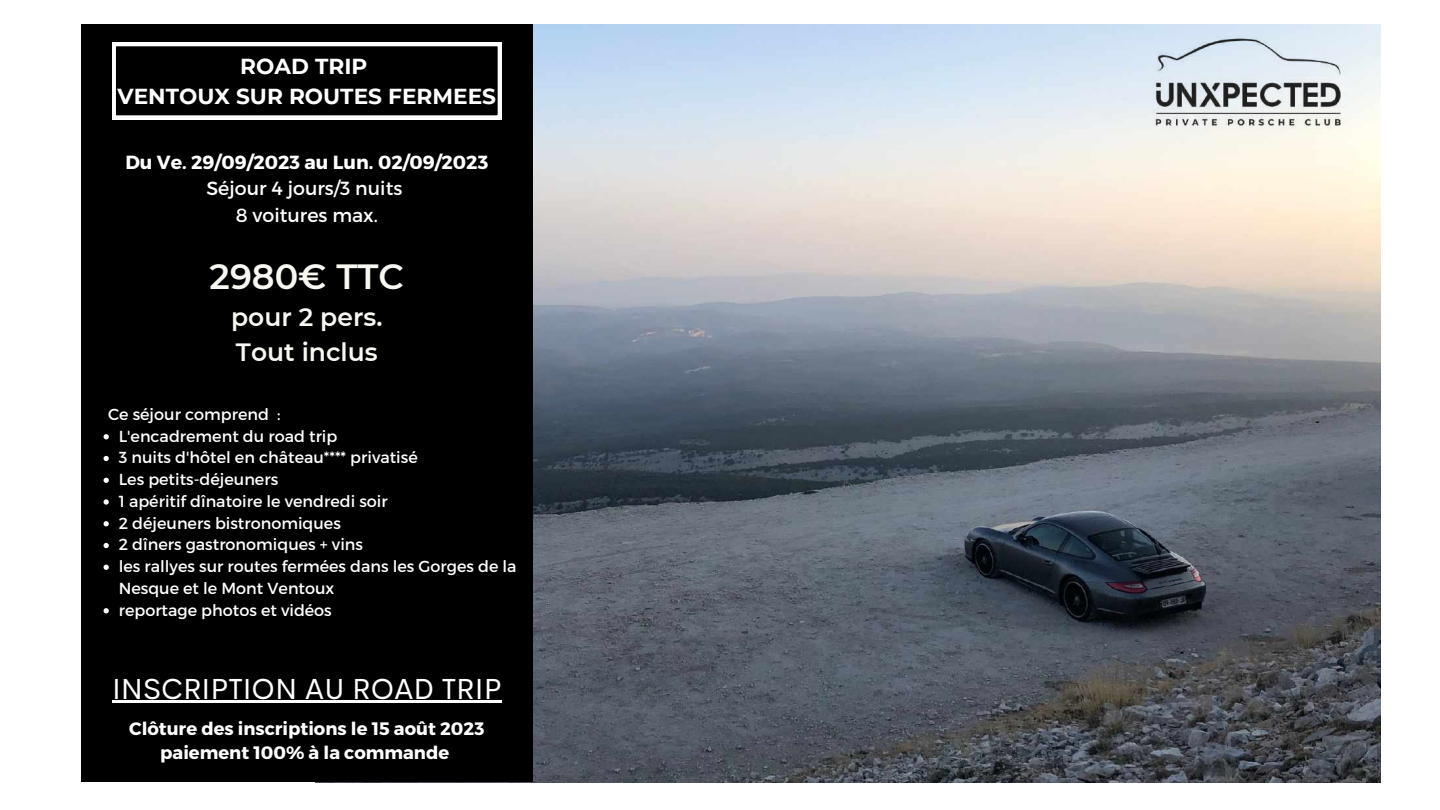
<style>
.page{position:relative;width:1440px;height:810px;background:#fff}
.page>*{position:absolute;margin:0;border:0;box-sizing:border-box;transform-origin:0 0}
.t1{font:600 35px "Montserrat";color:#f8f7f2}
.t2{font:29.2px "Cerebri Sans";color:#fff}
.t3{font:600 25px/34.5px "Montserrat";color:#f8f7f2}
.t4{font:700 21.7px/29.7px "Montserrat";color:#fff;text-align:center}
.t5{font:19px/26.2px "Montserrat";color:#fff;text-align:center}
.t6{font:700 19px "Montserrat";color:#fff}
.t7{font:700 18px/24.8px "Montserrat";color:#fff;text-align:center}
.t8{font:16px/21.8px "Montserrat";color:#fff}
</style>
<div class="page">
<img style="left:533px;top:25px;width:848px;height:757px">
<div style="left:81px;top:25px;width:452px;height:757px;background:#000"></div>
<svg style="left:112px;top:43px;width:389px;height:76px"></svg>
<img style="left:1136px;top:24px;width:223px;height:177px">
<svg style="left:104px;top:434px;width:5px;height:5px"></svg>
<svg style="left:104px;top:456px;width:5px;height:5px"></svg>
<svg style="left:104px;top:478px;width:5px;height:5px"></svg>
<svg style="left:104px;top:499px;width:5px;height:6px"></svg>
<svg style="left:104px;top:521px;width:5px;height:5px"></svg>
<svg style="left:104px;top:543px;width:5px;height:5px"></svg>
<svg style="left:104px;top:565px;width:5px;height:5px"></svg>
<svg style="left:104px;top:608px;width:5px;height:5px"></svg>
<hr style="left:112px;top:701px;width:390px;height:2px;background:#fff">
<h3 class="t4" style="left:118px;top:51px;width:380px">ROAD TRIP<br>VENTOUX SUR ROUTES FERMEES</h3>
<p class="t6" style="left:125px;top:150px;width:364px">Du Ve. 29/09/2023 au Lun. 02/09/2023</p>
<p class="t5" style="left:206px;top:175px;width:198px">Séjour 4 jours/3 nuits<br>8 voitures max.</p>
<h1 class="t1" style="left:210px;top:255px;width:196px">2980€ TTC</h1>
<h3 class="t3" style="left:231px;top:300px;width:153px">pour 2 pers.<br>Tout inclus</h3>
<p class="t8" style="left:108px;top:403px;width:174px">Ce séjour comprend :</p>
<p class="t8" style="left:119px;top:424px;width:399px">L'encadrement du road trip<br>3 nuits d'hôtel en château**** privatisé<br>Les petits-déjeuners<br>1 apéritif dînatoire le vendredi soir<br>2 déjeuners bistronomiques<br>2 dîners gastronomiques + vins<br>les rallyes sur routes fermées dans les Gorges de la<br>Nesque et le Mont Ventoux<br>reportage photos et vidéos</p>
<h2 class="t2" style="left:112px;top:670px;width:391px">INSCRIPTION AU ROAD TRIP</h2>
<p class="t7" style="left:129px;top:715px;width:357px">Clôture des inscriptions le 15 août 2023 paiement 100% à la commande</p>
</div>
